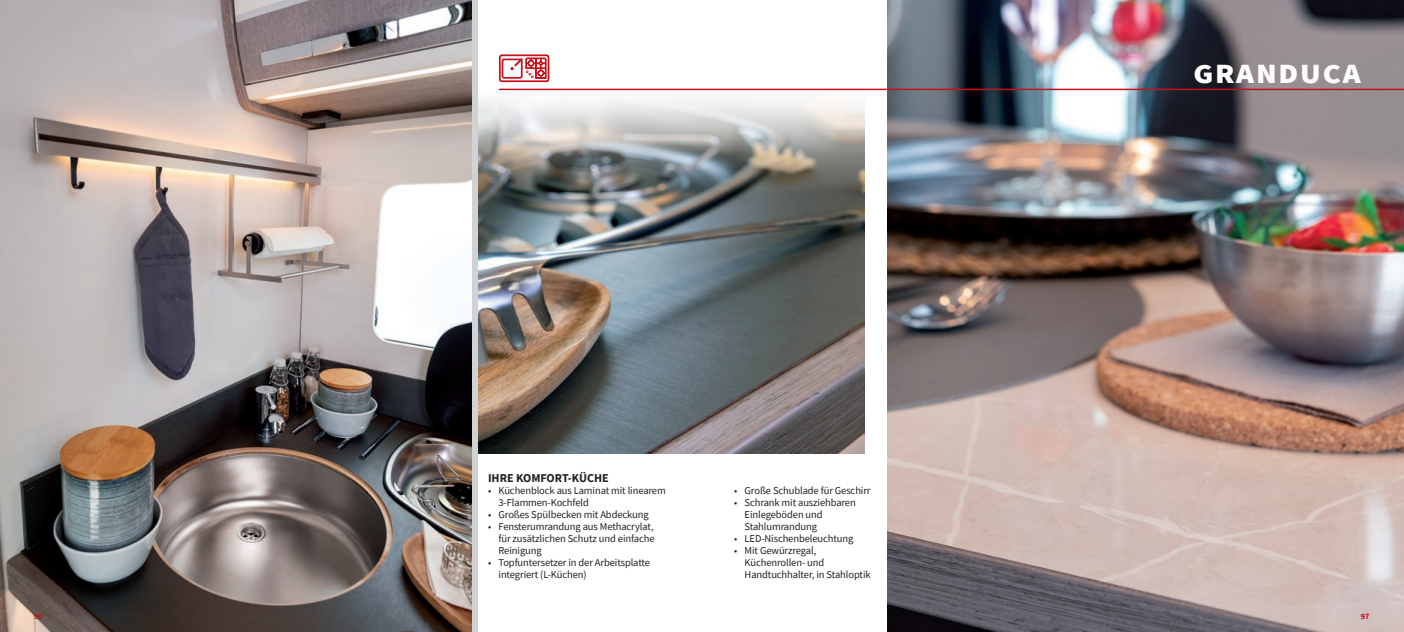
<style>
.page{position:relative;width:1404px;height:632px;background:#fff}
.page>*{position:absolute;margin:0;border:0;box-sizing:border-box;transform-origin:0 0}
.t1{font:900 27.75px "Source Sans Pro";letter-spacing:.06em;color:#fff;scale:1.11 1}
.t2{font:700 12px "Source Sans Pro";color:#231f20}
.t3{font:10.5px/12px "Source Sans Pro";letter-spacing:-.01em;color:#231f20}
.t4{font:700 8.25px "Source Sans Pro";color:#c4121a}
</style>
<div class="page">
<img style="left:0;top:0;width:472px;height:631px">
<img style="left:887px;top:0;width:516px;height:631px">
<img style="left:477px;top:83px;width:387px;height:370px">
<div style="left:472px;top:0;width:5px;height:631px;background:#d1d2d4"></div>
<div style="left:501px;top:58px;width:21px;height:21px;border:2px solid #c4121a;border-radius:2px"></div>
<svg style="left:510px;top:57px;width:36px;height:22px"></svg>
<div style="left:499px;top:54px;width:50px;height:28px;border:2px solid #c4121a;border-radius:2px"></div>
<hr style="left:499px;top:89px;width:904px;height:1px;background:#c4121a">
<p class="t4" style="left:34px;top:610px;width:10px">96</p>
<p class="t2" style="left:488px;top:470px;width:122px">IHRE KOMFORT-KÜCHE</p>
<p class="t3" style="left:498px;top:484px;width:169px;text-indent:-10px">• Küchenblock aus Laminat mit linearem<br>3-Flammen-Kochfeld</p>
<p class="t3" style="left:488px;top:508px;width:162px">• Großes Spülbecken mit Abdeckung</p>
<p class="t3" style="left:498px;top:520px;width:157px;text-align:justify;text-indent:-10px">• Fensterumrandung aus Methacrylat, für zusätzlichen Schutz und einfache Reinigung</p>
<p class="t3" style="left:498px;top:556px;width:153px;text-indent:-10px">• Topfuntersetzer in der Arbeitsplatte integriert (L-Küchen)</p>
<p class="t3" style="left:734px;top:484px;width:138px">• Große Schublade für Geschirr</p>
<p class="t3" style="left:744px;top:496px;width:113px;text-indent:-10px">• Schrank mit ausziehbaren<br>Einlegeböden und<br>Stahlumrandung</p>
<p class="t3" style="left:734px;top:532px;width:121px">• LED-Nischenbeleuchtung</p>
<p class="t3" style="left:744px;top:544px;width:128px;text-indent:-10px">• Mit Gewürzregal,<br>Küchenrollen- und<br>Handtuchhalter, in Stahloptik</p>
<p class="t1" style="left:1193px;top:54px;width:152px">GRANDUCA</p>
<p class="t4" style="left:1360px;top:610px;width:10px">97</p>
</div>
